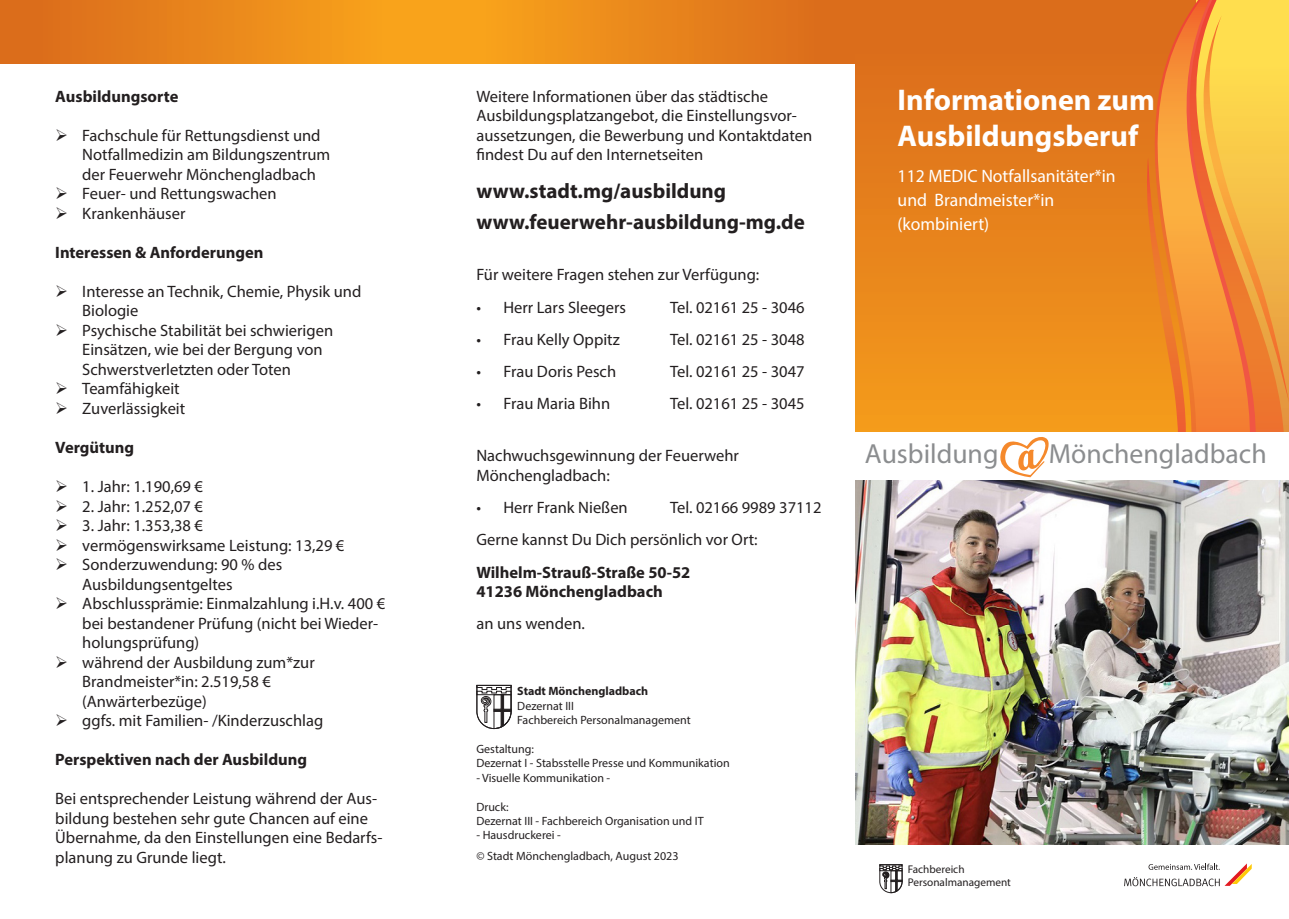
<style>
.page{position:relative;width:1289px;height:919px;background:#fff}
.page>*{position:absolute;margin:0;border:0;box-sizing:border-box;transform-origin:0 0}
.t1{font:700 30px/36px "Myriad Pro";color:#fff}
.t2{font:27.75px "Myriad Pro";color:#8b8d8f}
.t3{font:700 21px/30.8px "Myriad Pro";color:#231f20}
.t4{font:18px/24px "Myriad Pro";color:#fff}
.t5{font:16.5px/19.5px "Myriad Pro";color:#231f20}
.t6{font:700 16.5px/19.5px "Myriad Pro";color:#231f20}
.t7{font:12px/14.4px "Myriad Pro";color:#231f20}
.t8{font:700 12px "Myriad Pro";color:#231f20}
.t9{font:11.25px/13.4px "Myriad Pro";color:#231f20}
</style>
<div class="page">
<div style="left:434px;top:0;width:421px;height:64px;background:linear-gradient(to right,#fca81b,#d9681c)"></div>
<div style="left:0;top:0;width:434px;height:64px;background:linear-gradient(to right,#d9681c,#fba81b)"></div>
<svg style="left:855px;top:0;width:221px;height:432px;background:#e6811b"></svg>
<svg style="left:1079px;top:0;width:209px;height:432px;background:#ea8424"></svg>
<svg style="left:1202px;top:15px;width:86px;height:388px;background:#f6af41"></svg>
<svg style="left:1145px;top:158px;width:40px;height:274px;background:#f08e28"></svg>
<img style="left:855px;top:480px;width:433px;height:364px">
<svg style="left:1000px;top:437px;width:49px;height:40px"></svg>
<svg style="left:1124px;top:863px;width:127px;height:23px"></svg>
<svg style="left:879px;top:864px;width:23px;height:29px"></svg>
<svg style="left:476px;top:684px;width:36px;height:45px"></svg>
<p class="t6" style="left:55px;top:86px;width:125px">Ausbildungsorte</p>
<p class="t5" style="left:82px;top:125px;width:249px">Fachschule für Rettungsdienst und<br>Notfallmedizin am Bildungszentrum der Feuerwehr Mönchengladbach<br>Feuer- und Rettungswachen<br>Krankenhäuser</p>
<p class="t6" style="left:55px;top:242px;width:210px">Interessen &amp; Anforderungen</p>
<p class="t5" style="left:82px;top:281px;width:280px">Interesse an Technik, Chemie, Physik und<br>Biologie<br>Psychische Stabilität bei schwierigen<br>Einsätzen, wie bei der Bergung von<br>Schwerstverletzten oder Toten<br>Teamfähigkeit<br>Zuverlässigkeit</p>
<p class="t6" style="left:55px;top:437px;width:80px">Vergütung</p>
<p class="t5" style="left:82px;top:476px;width:122px">1. Jahr: 1.190,69 €</p>
<p class="t5" style="left:82px;top:496px;width:122px">2. Jahr: 1.252,07 €</p>
<p class="t5" style="left:82px;top:515px;width:304px">3. Jahr: 1.353,38 €<br>vermögenswirksame Leistung: 13,29 €<br>Sonderzuwendung: 90 % des<br>Ausbildungsentgeltes<br>Abschlussprämie: Einmalzahlung i.H.v. 400 € bei bestandener Prüfung (nicht bei Wieder&shy;holungsprüfung)<br>während der Ausbildung zum*zur<br>Brandmeister*in: 2.519,58 € (Anwärterbezüge)<br>ggfs. mit Familien- /Kinderzuschlag</p>
<p class="t6" style="left:55px;top:749px;width:253px">Perspektiven nach der Ausbildung</p>
<p class="t5" style="left:55px;top:788px;width:329px">Bei entsprechender Leistung während der Aus&shy;bildung bestehen sehr gute Chancen auf eine Übernahme, da den Einstellungen eine Bedarfs&shy;planung zu Grunde liegt.</p>
<p class="t5" style="left:476px;top:86px;width:337px">Weitere Informationen über das städtische Ausbildungsplatzangebot, die Einstellungsvor&shy;aussetzungen, die Bewerbung und Kontaktdaten findest Du auf den Internetseiten</p>
<p class="t3" style="left:476px;top:175px;width:330px">www.stadt.mg/ausbildung www.feuerwehr-ausbildung-mg.de</p>
<p class="t5" style="left:476px;top:265px;width:284px">Für weitere Fragen stehen zur Verfügung:</p>
<p class="t5" style="left:476px;top:297px;width:151px">• Herr Lars Sleegers</p>
<p class="t5" style="left:670px;top:297px;width:136px">Tel. 02161 25 - 3046</p>
<p class="t5" style="left:476px;top:329px;width:145px">• Frau Kelly Oppitz</p>
<p class="t5" style="left:670px;top:329px;width:136px">Tel. 02161 25 - 3048</p>
<p class="t5" style="left:476px;top:361px;width:141px">• Frau Doris Pesch</p>
<p class="t5" style="left:670px;top:361px;width:136px">Tel. 02161 25 - 3047</p>
<p class="t5" style="left:476px;top:394px;width:135px">• Frau Maria Bihn</p>
<p class="t5" style="left:670px;top:394px;width:136px">Tel. 02161 25 - 3045</p>
<p class="t5" style="left:476px;top:445px;width:264px">Nachwuchsgewinnung der Feuerwehr<br>Mönchengladbach:</p>
<p class="t5" style="left:476px;top:497px;width:153px">• Herr Frank Nießen</p>
<p class="t5" style="left:476px;top:491px;width:346px;line-height:32.2px;text-indent:193px">Tel. 02166 9989 37112<br>Gerne kannst Du Dich persönlich vor Ort:</p>
<p class="t6" style="left:476px;top:561px;width:215px">Wilhelm-Strauß-Straße 50-52<br>41236 Mönchengladbach</p>
<p class="t5" style="left:476px;top:613px;width:110px">an uns wenden.</p>
<p class="t8" style="left:517px;top:683px;width:132px">Stadt Mönchengladbach</p>
<p class="t7" style="left:517px;top:698px;width:175px">Dezernat III<br>Fachbereich Personalmanagement</p>
<p class="t7" style="left:476px;top:741px;width:255px">Gestaltung:<br>Dezernat I - Stabsstelle Presse und Kommunikation</p>
<p class="t7" style="left:476px;top:770px;width:135px">- Visuelle Kommunikation -</p>
<p class="t7" style="left:476px;top:799px;width:229px">Druck:<br>Dezernat III - Fachbereich Organisation und IT</p>
<p class="t7" style="left:476px;top:824px;width:204px;line-height:20.9px">- Hausdruckerei -<br>© Stadt Mönchengladbach, August 2023</p>
<h1 class="t1" style="left:897px;top:80px;width:259px">Informationen zum<br>Ausbildungsberuf</h1>
<p class="t4" style="left:897px;top:164px;width:220px">112 MEDIC Notfallsanitäter*in und Brandmeister*in (kombiniert)</p>
<h2 class="t2" style="left:864px;top:437px;width:135px">Ausbildung</h2>
<h2 class="t2" style="left:1048px;top:437px;width:219px">Mönchengladbach</h2>
<p class="t9" style="left:907px;top:862px;width:105px">Fachbereich<br>Personalmanagement</p>
</div>
